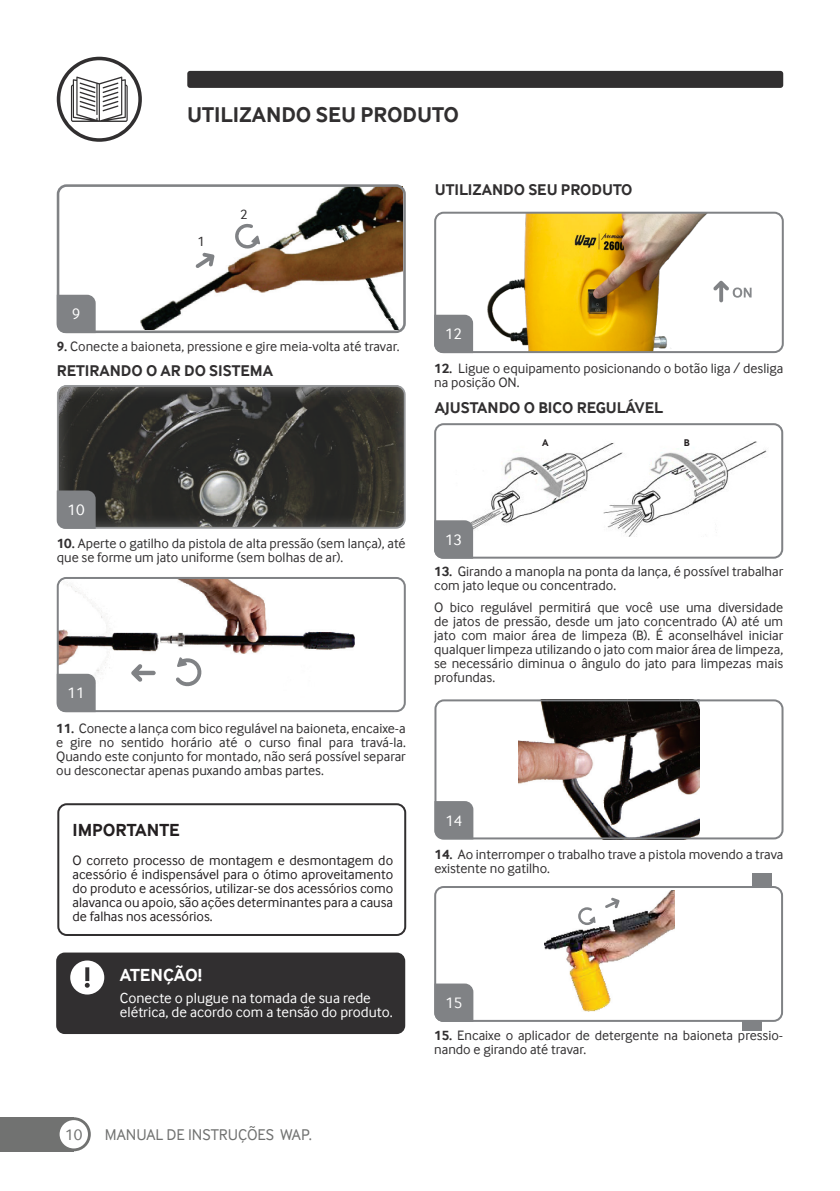
<style>
.page{position:relative;width:840px;height:1191px;background:#fff}
.page>*{position:absolute;margin:0;border:0;box-sizing:border-box;transform-origin:0 0}
.t1{font:700 22px "Inter Face";color:#312f30}
.t2{font:700 18px "Inter Face";color:#231f20}
.t3{font:700 18px "Inter Face";color:#fff}
.t4{font:700 16px "Inter Face";color:#312f30}
.t5{font:16px "Inter Face";color:#717271}
.t6{font:15.8px "Inter Face";color:#fff}
.t7{font:15px/14px "Inter Face";color:#fff}
.t8{font:14px/14px "Inter Face";color:#312f30}
.t9{font:14px/14px "Inter Face";color:#231f20;text-align:justify}
.t10{font:700 10px "Inter Face";color:#231f20}
.s1{font-weight:700}
</style>
<div class="page">
<div style="left:0;top:1117px;width:74px;height:34px;background:#717271"></div>
<svg style="left:57px;top:1117px;width:34px;height:34px"></svg>
<div style="left:60px;top:1120px;width:28px;height:28px;background:#fff;border-radius:50%"></div>
<div style="left:187px;top:71px;width:595px;height:17px;background:#312f30;border-radius:3px"></div>
<svg style="left:57px;top:57px;width:85px;height:85px"></svg>
<div style="left:60px;top:60px;width:78px;height:78px;background:#fff;border-radius:50%"></div>
<svg style="left:71px;top:77px;width:57px;height:45px"></svg>
<img style="left:58px;top:577px;width:296px;height:97px">
<div style="left:57px;top:577px;width:348px;height:135px;border:2px solid #808285;border-radius:9px"></div>
<div style="left:53px;top:383px;width:354px;height:148px;background:#fff;opacity:.4"></div>
<img style="left:437px;top:215px;width:315px;height:135px">
<div style="left:434px;top:212px;width:349px;height:141px;border:2px solid #808285;border-radius:9px"></div>
<img style="left:518px;top:702px;width:180px;height:134px">
<div style="left:434px;top:699px;width:349px;height:140px;border:2px solid #808285;border-radius:9px"></div>
<img style="left:473px;top:441px;width:294px;height:103px">
<div style="left:434px;top:423px;width:348px;height:135px;border:2px solid #808285;border-radius:9px"></div>
<svg style="left:131px;top:664px;width:25px;height:18px"></svg>
<svg style="left:175px;top:657px;width:28px;height:30px"></svg>
<img style="left:141px;top:188px;width:260px;height:141px">
<img style="left:366px;top:287px;width:17px;height:12px">
<img style="left:372px;top:297px;width:16px;height:11px">
<img style="left:378px;top:307px;width:16px;height:11px">
<svg style="left:195px;top:253px;width:19px;height:15px"></svg>
<svg style="left:234px;top:224px;width:26px;height:25px"></svg>
<div style="left:57px;top:184px;width:348px;height:149px;border:3px solid #808285;border-radius:9px"></div>
<svg style="left:712px;top:281px;width:39px;height:21px"></svg>
<img style="left:544px;top:890px;width:130px;height:121px">
<svg style="left:604px;top:897px;width:15px;height:11px"></svg>
<svg style="left:577px;top:907px;width:18px;height:18px"></svg>
<div style="left:434px;top:886px;width:348px;height:136px;border:2px solid #808285;border-radius:9px"></div>
<div style="left:751px;top:873px;width:20px;height:15px;background:#808285"></div>
<div style="left:741px;top:1020px;width:20px;height:10px;background:#808285"></div>
<svg style="left:57px;top:295px;width:39px;height:38px"></svg>
<svg style="left:57px;top:674px;width:39px;height:38px"></svg>
<svg style="left:434px;top:315px;width:39px;height:38px"></svg>
<svg style="left:434px;top:520px;width:39px;height:38px"></svg>
<svg style="left:434px;top:801px;width:39px;height:38px"></svg>
<div style="left:434px;top:983px;width:39px;height:39px;background:#808285"></div>
<svg style="left:57px;top:490px;width:39px;height:39px;background:#7e8083"></svg>
<div style="left:57px;top:803px;width:349px;height:133px;border:2px solid #312f30;border-radius:9px"></div>
<div style="left:56px;top:952px;width:349px;height:82px;background:#312f30;border-radius:9px"></div>
<div style="left:70px;top:960px;width:34px;height:34px;background:#fff;border-radius:50%"></div>
<svg style="left:85px;top:967px;width:5px;height:20px"></svg>
<h1 class="t1" style="left:187px;top:102px;width:273px">UTILIZANDO SEU PRODUTO</h1>
<p class="t6" style="left:72px;top:305px;width:10px">9</p>
<p class="t8" style="left:197px;top:234px;width:9px">1</p>
<p class="t8" style="left:240px;top:207px;width:9px">2</p>
<p class="t8" style="left:57px;top:339px;width:344px"><span class="s1">9.</span> Conecte a baioneta, pressione e gire meia-volta até travar.</p>
<p class="t4" style="left:57px;top:362px;width:218px">RETIRANDO O AR DO SISTEMA</p>
<p class="t6" style="left:68px;top:501px;width:19px">10</p>
<p class="t8" style="left:57px;top:536px;width:350px"><span class="s1">10.</span> Aperte o gatilho da pistola de alta pressão (sem lança), até que se forme um jato uniforme (sem bolhas de ar).</p>
<p class="t6" style="left:68px;top:684px;width:19px">11</p>
<p class="t8" style="left:56px;top:721px;width:351px;text-align:justify"><span class="s1">11.</span> Conecte a lança com bico regulável na baioneta, encaixe-a e gire no sentido horário até o curso final para travá-la.<br>Quando este conjunto for montado, não será possível separar ou desconectar apenas puxando ambas partes.</p>
<p class="t2" style="left:72px;top:819px;width:109px">IMPORTANTE</p>
<p class="t9" style="left:72px;top:853px;width:322px">O correto processo de montagem e desmontagem do acessório é indispensável para o ótimo aproveitamento do produto e acessórios, utilizar-se dos acessórios como alavanca ou apoio, são ações determinantes para a causa de falhas nos acessórios.</p>
<p class="t3" style="left:120px;top:964px;width:84px">ATENÇÃO!</p>
<p class="t7" style="left:120px;top:991px;width:274px">Conecte o plugue na tomada de sua rede elétrica, de acordo com a tensão do produto.</p>
<p class="t5" style="left:65px;top:1125px;width:19px">10</p>
<p class="t5" style="left:105px;top:1125px;width:208px">MANUAL DE INSTRUÇÕES WAP.</p>
<p class="t4" style="left:434px;top:180px;width:199px">UTILIZANDO SEU PRODUTO</p>
<p class="t6" style="left:445px;top:325px;width:19px">12</p>
<p class="t8" style="left:434px;top:361px;width:350px"><span class="s1">12.</span> Ligue o equipamento posicionando o botão liga / desliga na posição ON.</p>
<p class="t4" style="left:434px;top:399px;width:230px">AJUSTANDO O BICO REGULÁVEL</p>
<p class="t6" style="left:445px;top:530px;width:19px">13</p>
<p class="t10" style="left:541px;top:437px;width:8px">A</p>
<p class="t10" style="left:683px;top:437px;width:7px">B</p>
<p class="t8" style="left:434px;top:564px;width:350px"><span class="s1">13.</span> Girando a manopla na ponta da lança, é possível trabalhar com jato leque ou concentrado.</p>
<p class="t8" style="left:434px;top:600px;width:350px;text-align:justify">O bico regulável permitirá que você use uma diversidade de jatos de pressão, desde um jato concentrado (A) até um jato com maior área de limpeza (B). É aconselhável iniciar qualquer limpeza utilizando o jato com maior área de limpeza, se necessário diminua o ângulo do jato para limpezas mais profundas.</p>
<p class="t6" style="left:445px;top:811px;width:19px">14</p>
<p class="t8" style="left:434px;top:847px;width:350px"><span class="s1">14.</span> Ao interromper o trabalho trave a pistola movendo a trava existente no gatilho.</p>
<p class="t6" style="left:445px;top:993px;width:19px">15</p>
<p class="t8" style="left:434px;top:1028px;width:350px"><span class="s1">15.</span> Encaixe o aplicador de detergente na baioneta pressio&shy;nando e girando até travar.</p>
</div>
